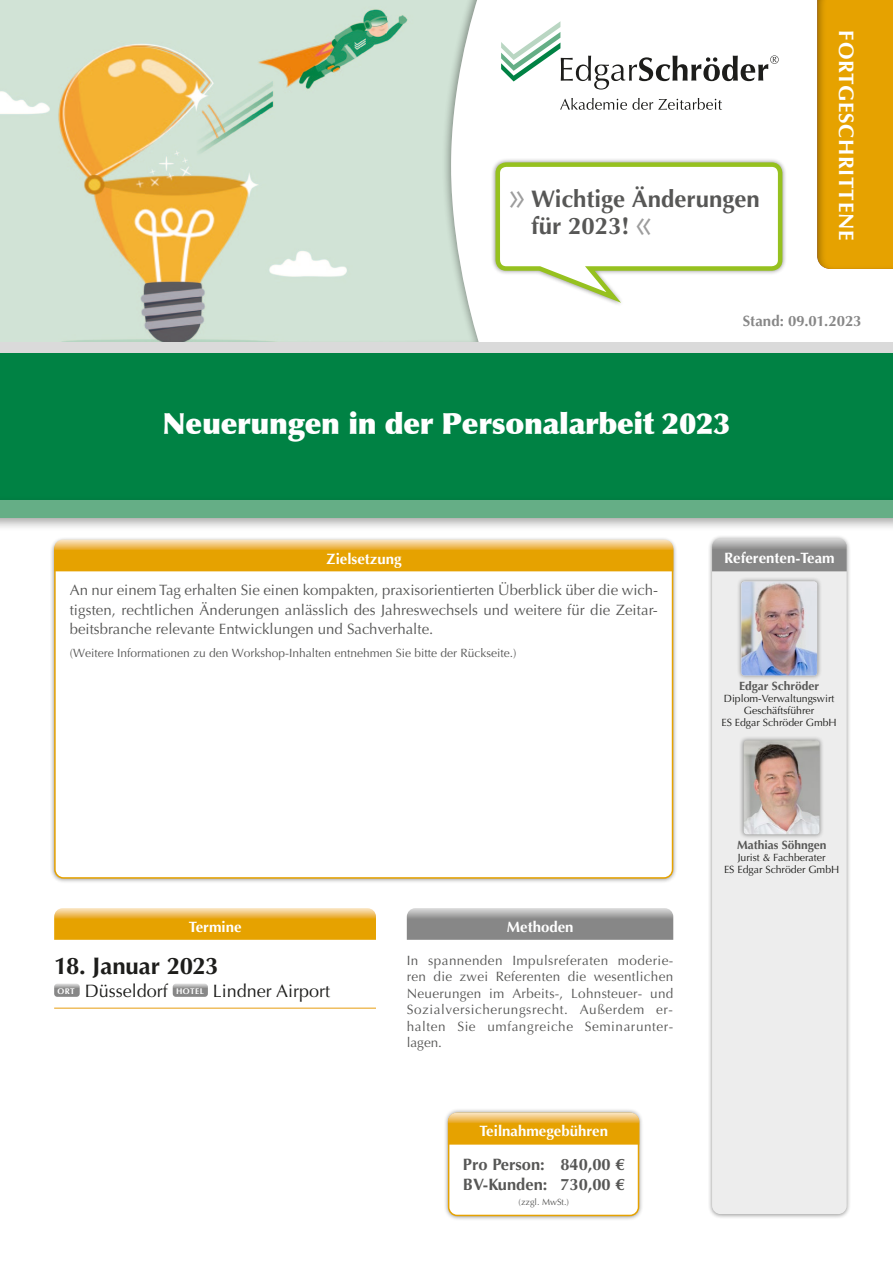
<style>
.page{position:relative;width:893px;height:1263px;background:#fff}
.page>*{position:absolute;margin:0;border:0;box-sizing:border-box;transform-origin:0 0}
.t1{font:900 29.25px "Optima";letter-spacing:-.01em;color:#fff}
.t2{font:700 24px/27px "Optima";color:#575756}
.t3{font:700 24px "Optima";letter-spacing:-.01em;color:#1d1d1b}
.t4{font:700 21px "Optima";letter-spacing:.03em;color:#fff}
.t5{font:18px "Optima";color:#1d1d1b}
.t6{font:700 16.5px/19.5px "Optima";color:#575756}
.t7{font:15px/19.5px "Optima";color:#575756;text-align:justify}
.t8{font:700 15px "Optima";color:#fff}
.t9{font:700 15px "Optima";letter-spacing:-.005em;color:#878787}
.t10{font:13.5px/16.5px "Optima";letter-spacing:.04em;color:#575756;text-align:justify}
.t11{font:12px "Optima";color:#575756}
.t12{font:700 12px "Optima";color:#575756}
.t13{font:10.5px/12px "Optima";color:#1d1d1b;text-align:center}
.t14{font:9px "Optima";color:#575756}
.s1{font-weight:400;font-size:45px;color:#9d9d9d}
</style>
<div class="page">
<svg style="left:54px;top:908px;width:322px;height:32px"></svg>
<hr style="left:54px;top:1007px;width:322px;height:2px;background:#efbe60">
<svg style="left:54px;top:984px;width:26px;height:13px"></svg>
<svg style="left:173px;top:984px;width:35px;height:13px"></svg>
<div style="left:707px;top:535px;width:144px;height:684px;background:#1d1d1b;opacity:.5"></div>
<div style="left:712px;top:540px;width:135px;height:674px;background:#ededed;border-radius:9px"></div>
<svg style="left:712px;top:538px;width:135px;height:33px"></svg>
<div style="left:49px;top:536px;width:629px;height:347px;background:#1d1d1b;opacity:.5"></div>
<div style="left:55px;top:542px;width:617px;height:336px;background:#fff;border-radius:9px"></div>
<svg style="left:54px;top:540px;width:619px;height:31px"></svg>
<div style="left:443px;top:1108px;width:201px;height:113px;background:#1d1d1b;opacity:.5"></div>
<div style="left:449px;top:1113px;width:189px;height:102px;background:#fff;border-radius:9px"></div>
<div style="left:448px;top:1113px;width:191px;height:103px;border:2px solid #e6a200;border-radius:9px"></div>
<svg style="left:448px;top:1113px;width:191px;height:31px"></svg>
<svg style="left:407px;top:908px;width:266px;height:32px"></svg>
<div style="left:737px;top:577px;width:85px;height:103px;background:#1d1d1b;opacity:.5"></div>
<img style="left:741px;top:581px;width:76px;height:94px">
<div style="left:739px;top:736px;width:85px;height:103px;background:#1d1d1b;opacity:.5"></div>
<img style="left:744px;top:740px;width:75px;height:94px">
<div style="left:0;top:342px;width:893px;height:159px;background:#008244"></div>
<div style="left:0;top:0;width:482px;height:352px;background:#1d1d1b;opacity:.4"></div>
<div style="left:491px;top:158px;width:296px;height:149px;background:#1d1d1b;opacity:.5"></div>
<svg style="left:493px;top:160px;width:292px;height:147px"></svg>
<svg style="left:501px;top:21px;width:278px;height:69px"></svg>
<svg style="left:560px;top:98px;width:162px;height:12px"></svg>
<div style="left:0;top:495px;width:893px;height:36px;background:#1d1d1b;opacity:.4"></div>
<div style="left:0;top:500px;width:893px;height:17px;background:#65ae86"></div>
<div style="left:0;top:342px;width:893px;height:11px;background:#dadada"></div>
<div style="left:816px;top:0;width:77px;height:270px;background:#1d1d1b;opacity:.4"></div>
<h2 class="t2" style="left:531px;top:186px;width:230px;text-indent:-26px"><span class="s1">»</span>Wichtige Änderungen für 2023!<span class="s1">«</span></h2>
<h3 class="t4" style="left:858px;top:30px;width:120px;rotate:90deg">EINSTEIGER</h3>
<h3 class="t4" style="left:858px;top:30px;width:211px;rotate:90deg">FORTGESCHRITTENE</h3>
<p class="t9" style="left:743px;top:312px;width:120px">Stand: 09.01.2023</p>
<h1 class="t1" style="left:163px;top:406px;width:569px">Neuerungen in der Personalarbeit 2023</h1>
<p class="t8" style="left:327px;top:550px;width:77px">Zielsetzung</p>
<p class="t7" style="left:70px;top:581px;width:590px">An nur einem Tag erhalten Sie einen kompakten, praxisorientierten Überblick über die wich&shy;tigsten, rechtlichen Änderungen anlässlich des Jahreswechsels und weitere für die Zeitar&shy;beitsbranche relevante Entwicklungen und Sachverhalte.</p>
<p class="t11" style="left:70px;top:646px;width:448px">(Weitere Informationen zu den Workshop-Inhalten entnehmen Sie bitte der Rückseite.)</p>
<p class="t8" style="left:189px;top:918px;width:54px">Termine</p>
<h2 class="t3" style="left:54px;top:952px;width:166px">18. Januar 2023</h2>
<p class="t5" style="left:57px;top:980px;width:274px"><sup>ORT</sup> Düsseldorf <sup>HOTEL</sup> Lindner Airport</p>
<p class="t8" style="left:507px;top:918px;width:68px">Methoden</p>
<p class="t10" style="left:407px;top:952px;width:268px">In spannenden Impulsreferaten moderie&shy;ren die zwei Referenten die wesentlichen Neuerungen im Arbeits-, Lohnsteuer- und Sozialversicherungsrecht. Außerdem er&shy;halten Sie umfangreiche Seminarunter&shy;lagen.</p>
<p class="t8" style="left:479px;top:1122px;width:130px">Teilnahmegebühren</p>
<p class="t6" style="left:463px;top:1155px;width:163px">Pro Person: 840,00 €<br>BV-Kunden: 730,00 €</p>
<p class="t14" style="left:518px;top:1197px;width:52px">(zzgl. MwSt.)</p>
<p class="t8" style="left:724px;top:549px;width:112px">Referenten-Team</p>
<p class="t12" style="left:739px;top:679px;width:81px">Edgar Schröder</p>
<p class="t13" style="left:721px;top:692px;width:117px">Diplom-Verwaltungswirt<br>Geschäftsführer<br>ES Edgar Schröder GmbH</p>
<p class="t12" style="left:737px;top:837px;width:91px">Mathias Söhngen</p>
<p class="t13" style="left:724px;top:851px;width:117px">Jurist &amp; Fachberater<br>ES Edgar Schröder GmbH</p>
</div>
